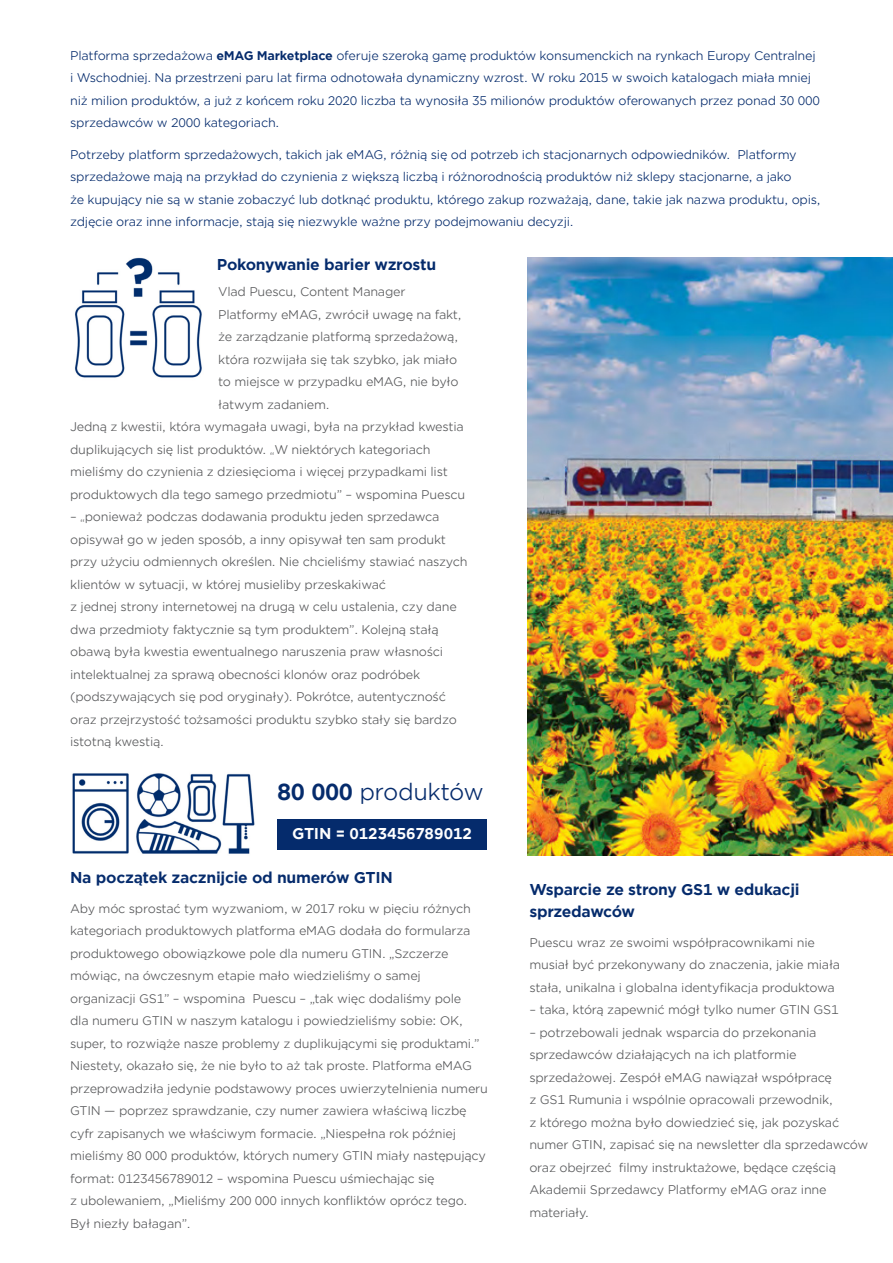
<style>
.page{position:relative;width:893px;height:1263px;background:#fff}
.page>*{position:absolute;margin:0;border:0;box-sizing:border-box;transform-origin:0 0}
._2_Cover_Title_1__34{font:22.5px "Gotham Office";letter-spacing:-.025em;color:#052b6c}
._2_Cover_Title_1__34-2{font:700 15px/22.5px "Gotham Office";letter-spacing:-.02em;color:#052b6c}
._2_Cover_Title_1__34-3{font:700 15px "Gotham Office";color:#fff}
._2_Cover_Title_1__34-4{font:12px/22.5px "Gotham Office";letter-spacing:-.02em;color:#57585a}
._2_Cover_Title_1__34-5{font:12px/22.5px "Gotham Office";letter-spacing:-.02em;color:#052b6c}
._2_Cover_Title_1__34-6{font:10.5px "Gotham Office";color:#57585a}
.s1{font-weight:700}
</style>
<div class="page">
<img style="left:75px;top:257px;width:127px;height:121px">
<img style="left:527px;top:257px;width:366px;height:599px">
<img style="left:72px;top:773px;width:183px;height:81px">
<div style="left:277px;top:819px;width:210px;height:30px;background:#052b6c"></div>
<p class="_2_Cover_Title_1__34-5" style="left:70px;top:44px;width:751px">Platforma sprzedażowa <span class="s1">eMAG Marketplace</span> oferuje szeroką gamę produktów konsumenckich na rynkach Europy Centralnej i Wschodniej. Na przestrzeni paru lat firma odnotowała dynamiczny wzrost. W roku 2015 w swoich katalogach miała mniej niż milion produktów, a już z końcem roku 2020 liczba ta wynosiła 35 milionów produktów oferowanych przez ponad 30 000 sprzedawców w 2000 kategoriach.</p>
<p class="_2_Cover_Title_1__34-5" style="left:70px;top:143px;width:752px">Potrzeby platform sprzedażowych, takich jak eMAG, różnią się od potrzeb ich stacjonarnych odpowiedników. Platformy sprzedażowe mają na przykład do czynienia z większą liczbą i różnorodnością produktów niż sklepy stacjonarne, a jako<br>że kupujący nie są w stanie zobaczyć lub dotknąć produktu, którego zakup rozważają, dane, takie jak nazwa produktu, opis, zdjęcie oraz inne informacje, stają się niezwykle ważne przy podejmowaniu decyzji.</p>
<p class="_2_Cover_Title_1__34-2" style="left:217px;top:253px;width:221px">Pokonywanie barier wzrostu</p>
<p class="_2_Cover_Title_1__34-4" style="left:218px;top:280px;width:245px">Vlad Puescu, Content Manager Platformy eMAG, zwrócił uwagę na fakt, że zarządzanie platformą sprzedażową, która rozwijała się tak szybko, jak miało to miejsce w przypadku eMAG, nie było łatwym zadaniem.</p>
<p class="_2_Cover_Title_1__34-4" style="left:70px;top:415px;width:395px">Jedną z kwestii, która wymagała uwagi, była na przykład kwestia duplikujących się list produktów.</p>
<p class="_2_Cover_Title_1__34-6" style="left:270px;top:449px;width:6px">“</p>
<p class="_2_Cover_Title_1__34-4" style="left:70px;top:438px;width:397px;text-indent:204px">W niektórych kategoriach mieliśmy do czynienia z dziesięcioma i więcej przypadkami list produktowych dla tego samego przedmiotu” – wspomina Puescu –</p>
<p class="_2_Cover_Title_1__34-6" style="left:80px;top:517px;width:6px">“</p>
<p class="_2_Cover_Title_1__34-4" style="left:70px;top:505px;width:399px;text-indent:15px">ponieważ podczas dodawania produktu jeden sprzedawca opisywał go w jeden sposób, a inny opisywał ten sam produkt przy użyciu odmiennych określen. Nie chcieliśmy stawiać naszych klientów w sytuacji, w której musieliby przeskakiwać<br>z jednej strony internetowej na drugą w celu ustalenia, czy dane dwa przedmioty faktycznie są tym produktem”. Kolejną stałą obawą była kwestia ewentualnego naruszenia praw własności intelektualnej za sprawą obecności klonów oraz podróbek (podszywających się pod oryginały). Pokrótce, autentyczność oraz przejrzystość tożsamości produktu szybko stały się bardzo istotną kwestią.</p>
<p class="_2_Cover_Title_1__34" style="left:277px;top:777px;width:208px"><span class="s1">80 000</span> produktów</p>
<p class="_2_Cover_Title_1__34-3" style="left:292px;top:823px;width:181px">GTIN = 0123456789012</p>
<p class="_2_Cover_Title_1__34-2" style="left:70px;top:866px;width:324px">Na początek zacznijcie od numerów GTIN</p>
<p class="_2_Cover_Title_1__34-4" style="left:70px;top:897px;width:419px">Aby móc sprostać tym wyzwaniom, w 2017 roku w pięciu różnych kategoriach produktowych platforma eMAG dodała do formularza produktowego obowiązkowe pole dla numeru GTIN. „Szczerze mówiąc, na ówczesnym etapie mało wiedzieliśmy o samej organizacji GS1” – wspomina Puescu – „tak więc dodaliśmy pole<br>dla numeru GTIN w naszym katalogu i powiedzieliśmy sobie: OK, super, to rozwiąże nasze problemy z duplikującymi się produktami.” Niestety, okazało się, że nie było to aż tak proste. Platforma eMAG przeprowadziła jedynie podstawowy proces uwierzytelnienia numeru GTIN — poprzez sprawdzanie, czy numer zawiera właściwą liczbę cyfr zapisanych we właściwym formacie. „Niespełna rok później mieliśmy 80 000 produktów, których numery GTIN miały następujący format: 0123456789012 – wspomina Puescu uśmiechając się<br>z ubolewaniem, „Mieliśmy 200 000 innych konfliktów oprócz tego.<br>Był niezły bałagan”.</p>
<p class="_2_Cover_Title_1__34-2" style="left:529px;top:878px;width:272px">Wsparcie ze strony GS1 w edukacji sprzedawców</p>
<p class="_2_Cover_Title_1__34-4" style="left:529px;top:930px;width:312px">Puescu wraz ze swoimi współpracownikami nie musiał być przekonywany do znaczenia, jakie miała stała, unikalna i globalna identyfikacja produktowa</p>
<p class="_2_Cover_Title_1__34-4" style="left:529px;top:998px;width:311px">– taka, którą zapewnić mógł tylko numer GTIN GS1</p>
<p class="_2_Cover_Title_1__34-4" style="left:529px;top:1020px;width:340px">– potrzebowali jednak wsparcia do przekonania sprzedawców działających na ich platformie sprzedażowej. Zespół eMAG nawiązał współpracę<br>z GS1 Rumunia i wspólnie opracowali przewodnik,<br>z którego można było dowiedzieć się, jak pozyskać numer GTIN, zapisać się na newsletter dla sprzedawców oraz obejrzeć filmy instruktażowe, będące częścią Akademii Sprzedawcy Platformy eMAG oraz inne materiały.</p>
</div>
